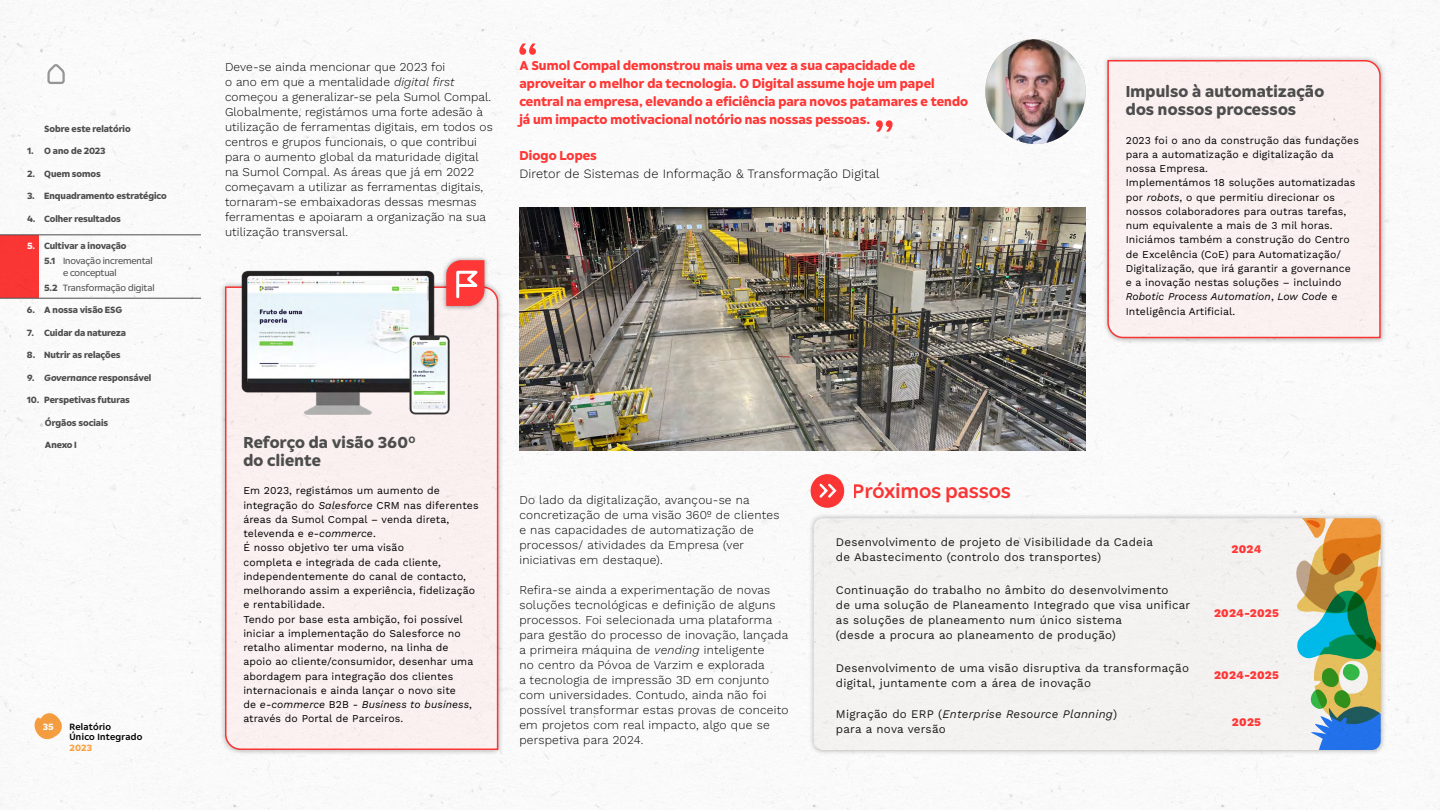
<style>
.page{position:relative;width:1440px;height:810px;background:#fff}
.page>*{position:absolute;margin:0;border:0;box-sizing:border-box;transform-origin:0 0}
.t1{font:500 19.5px "Sumol Compal Type";letter-spacing:-.005em;color:#ff3736}
.t2{font:700 15.75px/18px "Sumol Compal Type";letter-spacing:.01em;color:#4d4d4d}
.t3{font:700 12.75px/18px "Sumol Compal Type";letter-spacing:.005em;color:#ff3736}
.t4{font:300 12.75px "Work Sans";letter-spacing:.01em;color:#000}
.t5{font:300 12px/15px "Work Sans";letter-spacing:.01em;color:#000}
.t6{font:11.62px/15px "Work Sans";letter-spacing:.02em;color:#1a1a1a}
.t7{font:800 11.62px "Work Sans";letter-spacing:.02em;color:#ff3736}
.t8{font:10.5px/14.2px "Work Sans";letter-spacing:.01em;color:#000}
.t9{font:700 9px/15.8px "Sumol Compal Type";letter-spacing:-.01em;color:#4d4d4d}
.t10{font:9px/15px "Sumol Compal Type";letter-spacing:-.02em;color:#4d4d4d}
.t11{font:italic 700 9px "Sumol Compal Type";letter-spacing:-.01em;color:#4d4d4d}
.t12{font:500 9px/10.5px "Sumol Compal Type";letter-spacing:.03em;color:#000}
.t13{font:700 9px "Sumol Compal Type";color:#faa040}
.t14{font:700 9px "Sumol Compal Type";color:#fff}
.s1{color:#fff}
.s2{font-weight:400}
.s3{font-weight:700}
.s4{font-style:normal}
.s5{font-style:italic}
</style>
<div class="page">
<img style="left:0;top:0;width:1440px;height:810px">
<div style="left:220px;top:281px;width:284px;height:475px;background:#000;opacity:.3"></div>
<div style="left:224px;top:286px;width:275px;height:465px;background:#faf0f0"></div>
<div style="left:1102px;top:55px;width:285px;height:289px;background:#000;opacity:.3"></div>
<div style="left:1107px;top:59px;width:274px;height:280px;background:#faf0f0"></div>
<img style="left:985px;top:39px;width:101px;height:105px">
<svg style="left:519px;top:44px;width:17px;height:11px"></svg>
<svg style="left:876px;top:120px;width:17px;height:12px"></svg>
<div style="left:441px;top:255px;width:48px;height:56px;background:#000;opacity:.4"></div>
<svg style="left:446px;top:260px;width:38px;height:46px;background:#fc5d5d"></svg>
<img style="left:519px;top:208px;width:567px;height:242px">
<div style="left:808px;top:512px;width:579px;height:244px;background:#000;opacity:.3"></div>
<div style="left:814px;top:518px;width:567px;height:232px;background:#f9f7f5;border-radius:9px"></div>
<svg style="left:1276px;top:518px;width:105px;height:232px"></svg>
<div style="left:810px;top:474px;width:35px;height:34px;background:#ff3736;border-radius:50%"></div>
<div style="left:809px;top:473px;width:36px;height:36px;border:1px solid #fff;border-radius:50%"></div>
<svg style="left:819px;top:483px;width:18px;height:15px"></svg>
<img style="left:233px;top:265px;width:217px;height:155px">
<div style="left:0;top:236px;width:38px;height:62px;background:#ff3736"></div>
<hr style="left:0;top:235px;width:201px;height:1px;background:#4d4d4d">
<hr style="left:0;top:298px;width:201px;height:1px;background:#4d4d4d">
<svg style="left:34px;top:713px;width:28px;height:33px"></svg>
<svg style="left:46px;top:62px;width:20px;height:23px"></svg>
<p class="t9" style="left:44px;top:120px;width:88px">Sobre este relatório</p>
<p class="t9" style="left:27px;top:143px;width:80px">1. O ano de 2023</p>
<p class="t9" style="left:27px;top:165px;width:75px">2. Quem somos</p>
<p class="t9" style="left:27px;top:188px;width:141px">3. Enquadramento estratégico</p>
<p class="t9" style="left:27px;top:210px;width:96px">4. Colher resultados</p>
<p class="t9" style="left:44px;top:237px;width:110px;text-indent:-17px"><span class="s1">5.</span> Cultivar a inovação<br>5.1 <span class="s2">Inovação incremental</span></p>
<p class="t10" style="left:44px;top:265px;width:112px;text-indent:19px">e conceptual<br><span class="s3">5.2</span> Transformação digital</p>
<p class="t9" style="left:27px;top:302px;width:97px">6. A nossa visão ESG</p>
<p class="t9" style="left:27px;top:324px;width:101px">7. Cuidar da natureza</p>
<p class="t9" style="left:27px;top:347px;width:95px">8. Nutrir as relações</p>
<p class="t11" style="left:27px;top:371px;width:126px">9. Governance <span class="s4">responsável</span></p>
<p class="t9" style="left:27px;top:392px;width:105px">10. Perspetivas futuras</p>
<p class="t9" style="left:45px;top:414px;width:65px">Órgãos sociais</p>
<p class="t9" style="left:45px;top:437px;width:33px">Anexo I</p>
<p class="t14" style="left:43px;top:720px;width:12px">35</p>
<p class="t12" style="left:69px;top:721px;width:75px">Relatório<br>Único Integrado</p>
<p class="t13" style="left:69px;top:741px;width:24px">2023</p>
<p class="t5" style="left:225px;top:59px;width:269px">Deve-se ainda mencionar que 2023 foi<br>o ano em que a mentalidade <span class="s5">digital first </span>começou a generalizar-se pela Sumol Compal.<br>Globalmente, registámos uma forte adesão à utilização de ferramentas digitais, em todos os centros e grupos funcionais, o que contribui para o aumento global da maturidade digital na Sumol Compal. As áreas que já em 2022 começavam a utilizar as ferramentas digitais, tornaram-se embaixadoras dessas mesmas ferramentas e apoiaram a organização na sua utilização transversal.</p>
<p class="t3" style="left:519px;top:56px;width:450px">A Sumol Compal demonstrou mais uma vez a sua capacidade de aproveitar o melhor da tecnologia. O Digital assume hoje um papel central na empresa, elevando a eficiência para novos patamares e tendo já um impacto motivacional notório nas nossas pessoas.</p>
<p class="t3" style="left:519px;top:146px;width:79px">Diogo Lopes</p>
<p class="t4" style="left:519px;top:164px;width:362px">Diretor de Sistemas de Informação &amp; Transformação Digital</p>
<h2 class="t2" style="left:1126px;top:82px;width:200px">Impulso à automatização dos nossos processos</h2>
<p class="t8" style="left:1126px;top:132px;width:235px">2023 foi o ano da construção das fundações para a automatização e digitalização da nossa Empresa.<br>Implementámos 18 soluções automatizadas por <span class="s5">robots</span>, o que permitiu direcionar os nossos colaboradores para outras tarefas, num equivalente a mais de 3 mil horas.<br>Iniciámos também a construção do Centro de Excelência (CoE) para Automatização/ Digitalização, que irá garantir a governance e a inovação nestas soluções – incluindo <span class="s5">Robotic Process Automation</span>, <span class="s5">Low Code</span> e Inteligência Artificial.</p>
<h2 class="t2" style="left:243px;top:433px;width:174px">Reforço da visão 360<sup>O </sup>do cliente</h2>
<p class="t8" style="left:243px;top:483px;width:237px">Em 2023, registámos um aumento de integração do <span class="s5">Salesforce</span> CRM nas diferentes áreas da Sumol Compal – venda direta, televenda e <span class="s5">e-commerce</span>.<br>É nosso objetivo ter uma visão<br>completa e integrada de cada cliente, independentemente do canal de contacto, melhorando assim a experiência, fidelização e rentabilidade.<br>Tendo por base esta ambição, foi possível iniciar a implementação do Salesforce no retalho alimentar moderno, na linha de apoio ao cliente/consumidor, desenhar uma abordagem para integração dos clientes internacionais e ainda lançar o novo site<br>de <span class="s5">e-commerce</span> B2B - <span class="s5">Business to business</span>, através do Portal de Parceiros.</p>
<p class="t5" style="left:519px;top:492px;width:262px">Do lado da digitalização, avançou-se na concretização de uma visão 360º de clientes e nas capacidades de automatização de processos/ atividades da Empresa (ver iniciativas em destaque).</p>
<p class="t5" style="left:519px;top:582px;width:271px">Refira-se ainda a experimentação de novas soluções tecnológicas e definição de alguns processos. Foi selecionada uma plataforma para gestão do processo de inovação, lançada a primeira máquina de <span class="s5">vending</span> inteligente<br>no centro da Póvoa de Varzim e explorada<br>a tecnologia de impressão 3D em conjunto com universidades. Contudo, ainda não foi possível transformar estas provas de conceito em projetos com real impacto, algo que se perspetiva para 2024.</p>
<h1 class="t1" style="left:853px;top:478px;width:159px">Próximos passos</h1>
<p class="t6" style="left:836px;top:534px;width:319px">Desenvolvimento de projeto de Visibilidade da Cadeia de Abastecimento (controlo dos transportes)</p>
<p class="t7" style="left:1232px;top:540px;width:31px">2024</p>
<p class="t6" style="left:836px;top:582px;width:356px">Continuação do trabalho no âmbito do desenvolvimento<br>de uma solução de Planeamento Integrado que visa unificar as soluções de planeamento num único sistema<br>(desde a procura ao planeamento de produção)</p>
<p class="t7" style="left:1214px;top:604px;width:66px">2024-2025</p>
<p class="t6" style="left:836px;top:660px;width:355px">Desenvolvimento de uma visão disruptiva da transformação digital, juntamente com a área de inovação</p>
<p class="t7" style="left:1214px;top:666px;width:66px">2024-2025</p>
<p class="t6" style="left:836px;top:706px;width:283px">Migração do ERP (<span class="s5">Enterprise Resource Planning</span>) para a nova versão</p>
<p class="t7" style="left:1232px;top:713px;width:31px">2025</p>
</div>
